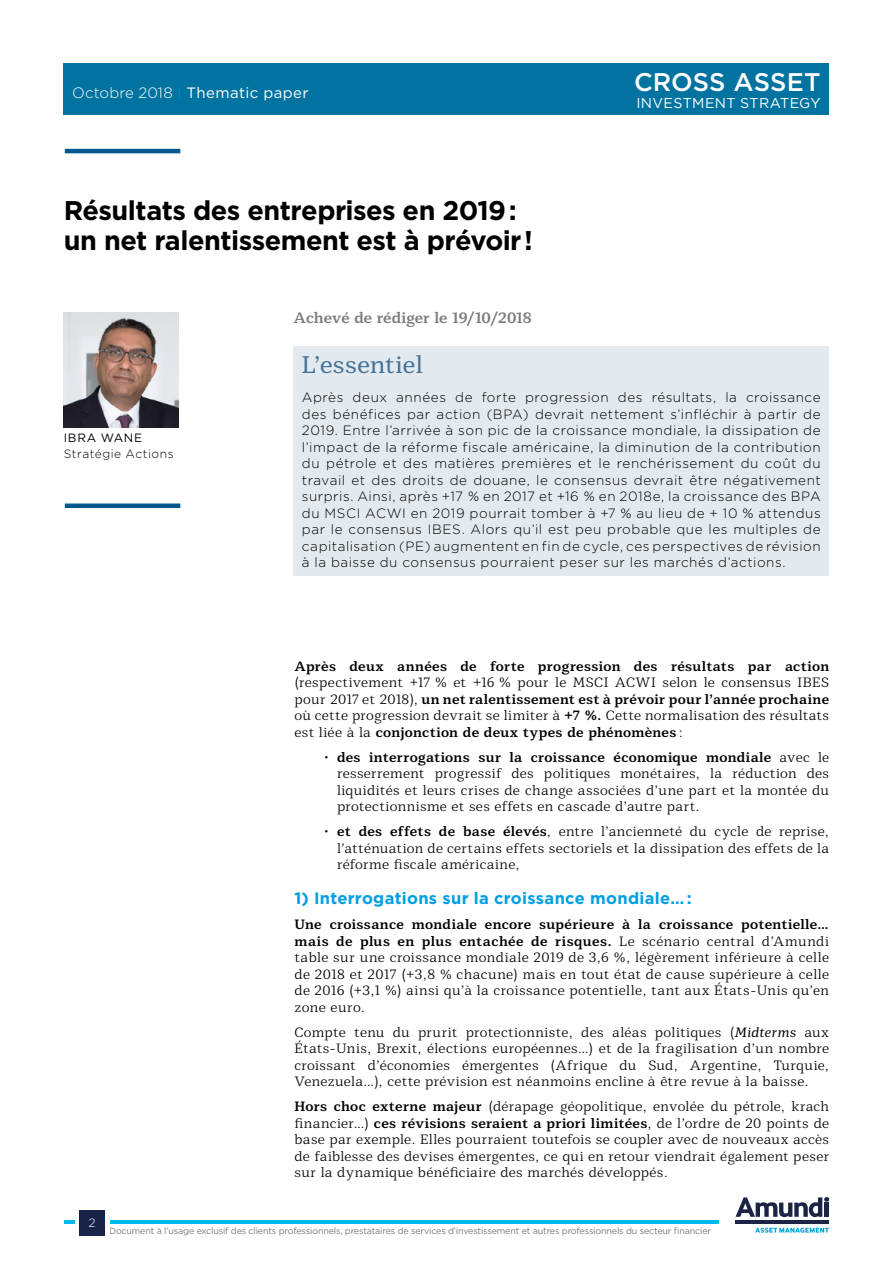
<style>
.page{position:relative;width:893px;height:1263px;background:#fff}
.page>*{position:absolute;margin:0;border:0;box-sizing:border-box;transform-origin:0 0}
.t1{font:700 27px/30px "Gotham";letter-spacing:-.02em;color:#000}
.t2{font:500 25.5px "Gotham";letter-spacing:.005em;color:#fff}
.t3{font:24px "Mediator Serif";letter-spacing:.01em;color:#457296}
.t4{font:700 16.5px "Gotham";letter-spacing:.015em;color:#009fe3}
.t5{font:700 15px "Mediator Serif";letter-spacing:-.005em;color:#7c7b7b}
.t6{font:15px "Gotham";letter-spacing:.03em;color:#fff}
.t7{font:14.25px "Gotham";letter-spacing:.02em;color:#fff}
.t8{font:300 13.5px/16.5px "Mediator Serif";letter-spacing:.025em;color:#000;text-align:justify}
.t9{font:300 13.5px/16.5px "Gotham";letter-spacing:.04em;color:#000;text-align:justify}
.t10{font:700 13.5px "Mediator Serif";letter-spacing:.02em;color:#000}
.t11{font:300 12px "Gotham";letter-spacing:.04em;color:#000}
.t12{font:12px "Gotham";letter-spacing:.06em;color:#000}
.t13{font:300 12px "Gotham";color:#fff}
.t14{font:9px "Gotham";letter-spacing:-.02em;color:#777a7b}
.s1{font-weight:300}
.s2{font-weight:200;color:#009fe3}
.s3{font-weight:700}
.s4{font-weight:400;font-style:italic}
</style>
<div class="page">
<hr style="left:64px;top:1220px;width:655px;height:4px;background:#00baed">
<div style="left:75px;top:1206px;width:34px;height:34px;background:#fff"></div>
<div style="left:79px;top:1210px;width:26px;height:25px;background:#192249"></div>
<svg style="left:736px;top:1197px;width:93px;height:20px"></svg>
<div style="left:824px;top:1202px;width:5px;height:15px;background:#1c2445"></div>
<hr style="left:736px;top:1220px;width:93px;height:4px;background:#1c2445">
<svg style="left:755px;top:1227px;width:74px;height:6px"></svg>
<div style="left:64px;top:64px;width:765px;height:51px;background:#0073a1"></div>
<hr style="left:65px;top:149px;width:115px;height:4px;background:#00578b">
<div style="left:65px;top:503px;width:115px;height:5px;background:#00578b"></div>
<img style="left:64px;top:313px;width:115px;height:114px">
<div style="left:293px;top:347px;width:536px;height:229px;background:#e3eaef"></div>
<p class="t6" style="left:72px;top:83px;width:238px"><span class="s1">Octobre 2018</span> <span class="s2">I</span> Thematic paper</p>
<h1 class="t1" style="left:64px;top:195px;width:471px">Résultats des entreprises en 2019 : un net ralentissement est à prévoir !</h1>
<p class="t5" style="left:293px;top:308px;width:240px">Achevé de rédiger le 19/10/2018</p>
<h2 class="t2" style="left:634px;top:66px;width:188px">CROSS ASSET</h2>
<p class="t7" style="left:636px;top:94px;width:186px">INVESTMENT STRATEGY</p>
<p class="t12" style="left:64px;top:430px;width:80px">IBRA WANE</p>
<p class="t11" style="left:64px;top:447px;width:111px">Stratégie Actions</p>
<h3 class="t3" style="left:302px;top:350px;width:122px">L’essentiel</h3>
<p class="t9" style="left:302px;top:389px;width:520px">Après deux années de forte progression des résultats, la croissance des bénéfices par action (BPA) devrait nettement s’infléchir à partir de 2019. Entre l’arrivée à son pic de la croissance mondiale, la dissipation de l’impact de la réforme fiscale américaine, la diminution de la contribution du pétrole et des matières premières et le renchérissement du coût du travail et des droits de douane, le consensus devrait être négativement surpris. Ainsi, après +17 % en 2017 et +16 % en 2018e, la croissance des BPA du MSCI ACWI en 2019 pourrait tomber à +7 % au lieu de + 10 % attendus par le consensus IBES. Alors qu’il est peu probable que les multiples de capitalisation (PE) augmentent en fin de cycle, ces perspectives de révision à la baisse du consensus pourraient peser sur les marchés d’actions.</p>
<p class="t10" style="left:294px;top:657px;width:536px">Après deux années de forte progression des résultats par action</p>
<p class="t8" style="left:294px;top:674px;width:536px">(respectivement +17 % et +16 % pour le MSCI ACWI selon le consensus IBES pour 2017 et 2018), <span class="s3">un net ralentissement est à prévoir pour l’année prochaine </span>où cette progression devrait se limiter à <span class="s3">+7 %.</span> Cette normalisation des résultats est liée à la <span class="s3">conjonction de deux types de phénomènes</span> :</p>
<p class="t8" style="left:337px;top:749px;width:494px;text-indent:-13px">• <span class="s3">des interrogations sur la croissance économique mondiale</span> avec le resserrement progressif des politiques monétaires, la réduction des liquidités et leurs crises de change associées d’une part et la montée du protectionnisme et ses effets en cascade d’autre part.</p>
<p class="t8" style="left:337px;top:823px;width:494px;text-indent:-13px">• <span class="s3">et des effets de base élevés</span>, entre l’ancienneté du cycle de reprise, l’atténuation de certains effets sectoriels et la dissipation des effets de la réforme fiscale américaine,</p>
<p class="t4" style="left:294px;top:887px;width:399px">1) Interrogations sur la croissance mondiale… :</p>
<p class="t8" style="left:294px;top:916px;width:536px"><span class="s3">Une croissance mondiale encore supérieure à la croissance potentielle… mais de plus en plus entachée de risques.</span> Le scénario central d’Amundi table sur une croissance mondiale 2019 de 3,6 %, légèrement inférieure à celle de 2018 et 2017 (+3,8 % chacune) mais en tout état de cause supérieure à celle de 2016 (+3,1 %) ainsi qu’à la croissance potentielle, tant aux États-Unis qu’en zone euro.</p>
<p class="t8" style="left:294px;top:1024px;width:536px">Compte tenu du prurit protectionniste, des aléas politiques (<span class="s4">Midterms</span> aux États-Unis, Brexit, élections européennes…) et de la fragilisation d’un nombre croissant d’économies émergentes (Afrique du Sud, Argentine, Turquie, Venezuela…), cette prévision est néanmoins encline à être revue à la baisse.</p>
<p class="t8" style="left:294px;top:1098px;width:536px"><span class="s3">Hors choc externe majeur</span> (dérapage géopolitique, envolée du pétrole, krach financier…) <span class="s3">ces révisions seraient a priori limitées</span>, de l’ordre de 20 points de base par exemple. Elles pourraient toutefois se coupler avec de nouveaux accès de faiblesse des devises émergentes, ce qui en retour viendrait également peser sur la dynamique bénéficiaire des marchés développés.</p>
<p class="t13" style="left:89px;top:1215px;width:9px">2</p>
<p class="t14" style="left:109px;top:1225px;width:603px">Document à l’usage exclusif des clients professionnels, prestataires de services d’investissement et autres professionnels du secteur financier</p>
</div>
